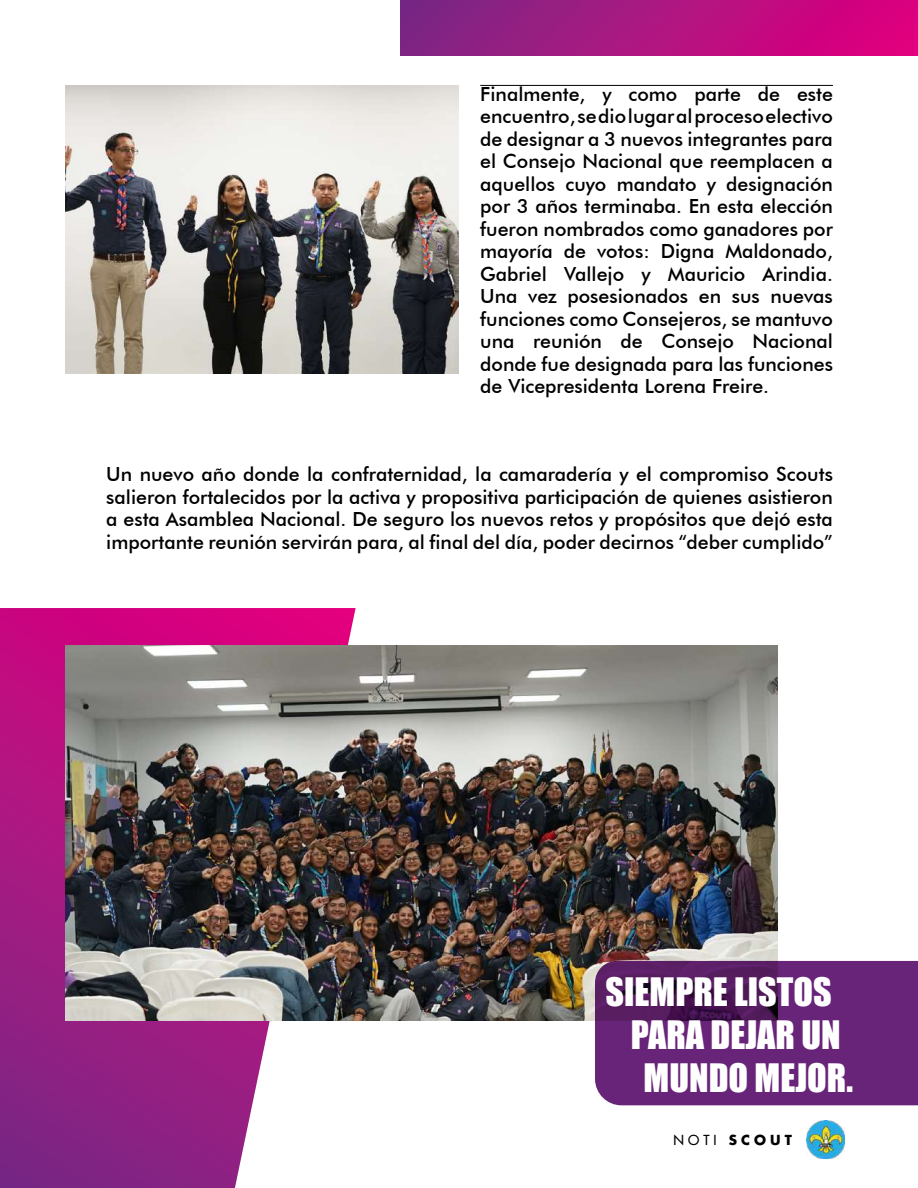
<style>
.page{position:relative;width:918px;height:1188px;background:#fff}
.page>*{position:absolute;margin:0;border:0;box-sizing:border-box;transform-origin:0 0}
.t1{font:36px "Impact";color:#fff}
.t2{font:500 19.5px/22.5px "Futura BT";color:#000;text-align:justify}
.t3{font:700 13.5px "Futura";letter-spacing:.3em;color:#000}
.s1{font-weight:400}
</style>
<div class="page">
<img style="left:806px;top:1120px;width:39px;height:38px">
<hr style="left:480px;top:85px;width:353px;height:1px;background:#000">
<img style="left:65px;top:85px;width:394px;height:289px">
<svg style="left:0;top:608px;width:356px;height:580px"></svg>
<img style="left:65px;top:645px;width:712px;height:376px">
<svg style="left:595px;top:961px;width:323px;height:144px;background:#622271"></svg>
<div style="left:401px;top:0;width:517px;height:55px;background:linear-gradient(to right,#7b2a84,#e2007e)"></div>
<p class="t2" style="left:480px;top:82px;width:354px">Finalmente, y como parte de este encuentro, se dio lugar al proceso electivo de designar a 3 nuevos integrantes para el Consejo Nacional que reemplacen a aquellos cuyo mandato y designación por 3 años terminaba. En esta elección fueron nombrados como ganadores por mayoría de votos: Digna Maldonado, Gabriel Vallejo y Mauricio Arindia.<br>Una vez posesionados en sus nuevas funciones como Consejeros, se mantuvo una reunión de Consejo Nacional donde fue designada para las funciones de Vicepresidenta Lorena Freire.</p>
<p class="t2" style="left:106px;top:463px;width:728px">Un nuevo año donde la confraternidad, la camaradería y el compromiso Scouts salieron fortalecidos por la activa y propositiva participación de quienes asistieron a esta Asamblea Nacional. De seguro los nuevos retos y propósitos que dejó esta importante reunión servirán para, al final del día, poder decirnos “deber cumplido”</p>
<h1 class="t1" style="left:606px;top:964px;width:228px">SIEMPRE LISTOS</h1>
<h1 class="t1" style="left:631px;top:1007px;width:211px">PARA DEJAR UN</h1>
<h1 class="t1" style="left:644px;top:1050px;width:211px">MUNDO MEJOR.</h1>
<p class="t3" style="left:674px;top:1131px;width:120px"><span class="s1">NOTI</span> SCOUT</p>
</div>
